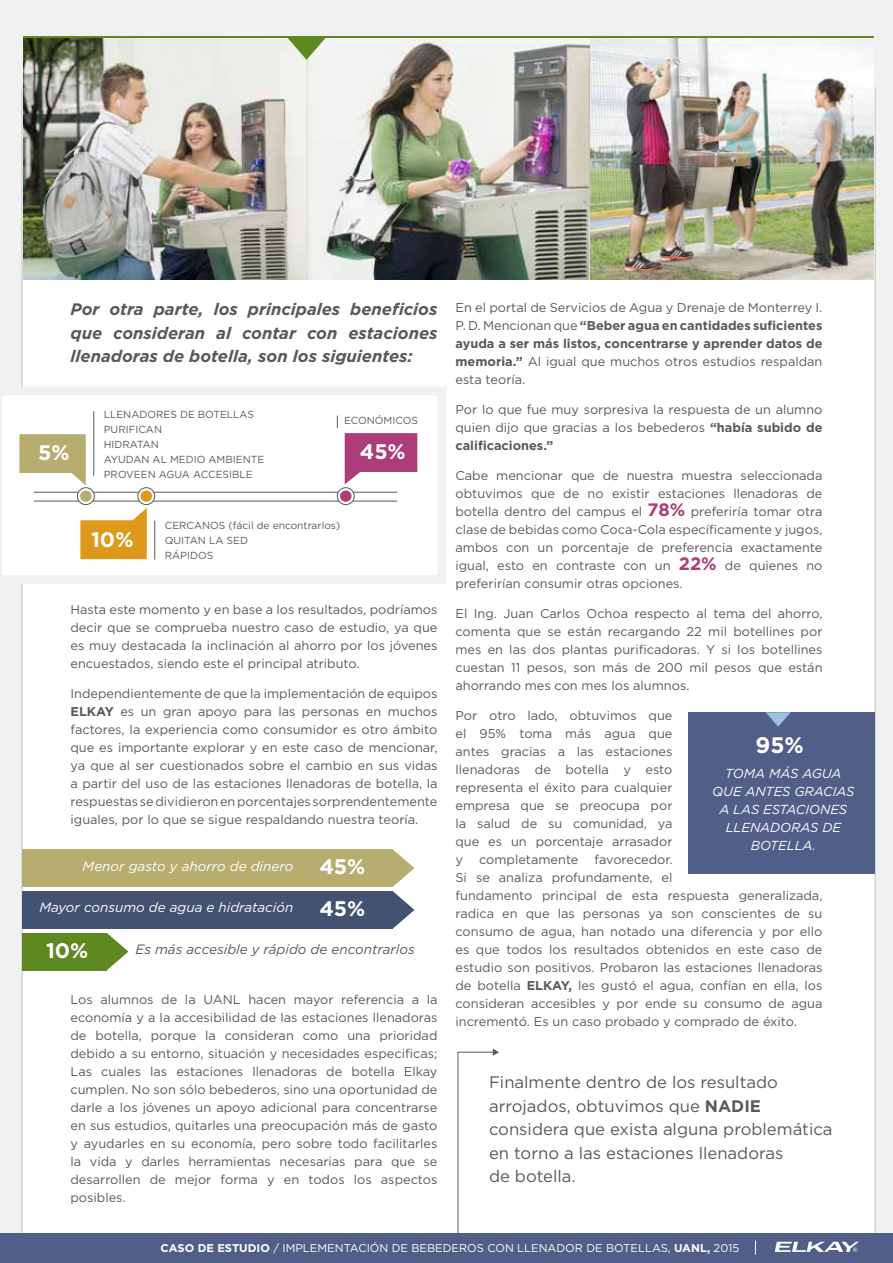
<style>
.page{position:relative;width:893px;height:1263px;background:#f1f1f2}
.page>*{position:absolute;margin:0;border:0;box-sizing:border-box;transform-origin:0 0}
.t1{font:700 22.5px "Gotham";color:#fff}
.t2{font:700 21.15px/41.5px "Gotham";color:#fff}
.t3{font:16.65px/23.5px "Gotham";color:#58595b}
.t4{font:italic 700 16.65px/23.5px "Gotham";color:#58595b;text-align:justify}
.t5{font:italic 13.5px "Gotham";color:#fff}
.t6{font:italic 13.5px "Gotham";color:#58595b}
.t7{font:italic 13.05px/18px "Gotham";color:#fff;text-align:center}
.t8{font:12.75px/18px "Gotham";color:#58595b;text-align:justify}
.t9{font:11.25px "Gotham";color:#fff}
.t10{font:10.2px "Gotham";color:#58595b}
.s1{font-weight:700}
.s2{font-weight:700;font-size:18px;color:#ac3d78}
</style>
<div class="page">
<div style="left:21px;top:20px;width:855px;height:1228px;background:#fff;border:2px solid #d1d3d4"></div>
<div style="left:0;top:1233px;width:893px;height:30px;background:#515f88"></div>
<svg style="left:775px;top:1242px;width:84px;height:10px"></svg>
<svg style="left:755px;top:1240px;width:1px;height:15px"></svg>
<svg style="left:2px;top:386px;width:444px;height:198px"></svg>
<svg style="left:19px;top:434px;width:67px;height:51px"></svg>
<svg style="left:345px;top:433px;width:72px;height:51px"></svg>
<svg style="left:80px;top:508px;width:67px;height:51px"></svg>
<hr style="left:34px;top:492px;width:363px;height:1px;background:#58595b">
<hr style="left:34px;top:501px;width:363px;height:1px;background:#58595b">
<svg style="left:77px;top:488px;width:17px;height:17px"></svg>
<div style="left:77px;top:487px;width:18px;height:18px;border:1px solid #58595b;border-radius:50%"></div>
<svg style="left:138px;top:488px;width:17px;height:17px"></svg>
<div style="left:137px;top:487px;width:18px;height:18px;border:1px solid #58595b;border-radius:50%"></div>
<svg style="left:337px;top:488px;width:17px;height:17px"></svg>
<div style="left:337px;top:487px;width:18px;height:18px;border:1px solid #58595b;border-radius:50%"></div>
<hr style="left:154px;top:521px;width:1px;height:39px;background:#58595b">
<hr style="left:93px;top:411px;width:1px;height:65px;background:#58595b">
<svg style="left:337px;top:416px;width:1px;height:12px"></svg>
<div style="left:80px;top:490px;width:12px;height:12px;background:#b7ad6f;border-radius:50%"></div>
<div style="left:141px;top:490px;width:11px;height:12px;background:#de981a;border-radius:50%"></div>
<div style="left:340px;top:490px;width:12px;height:12px;background:#ac3d78;border-radius:50%"></div>
<div style="left:23px;top:849px;width:370px;height:38px;background:#b7ad6f"></div>
<div style="left:23px;top:891px;width:370px;height:38px;background:#435271"></div>
<div style="left:23px;top:933px;width:84px;height:37px;background:#5e8921"></div>
<svg style="left:107px;top:933px;width:21px;height:37px"></svg>
<div style="left:0;top:0;width:893px;height:86px;background:#f1f1f2"></div>
<img style="left:23px;top:38px;width:851px;height:242px">
<svg style="left:288px;top:38px;width:37px;height:22px"></svg>
<div style="left:688px;top:712px;width:186px;height:162px;background:#515f88"></div>
<svg style="left:766px;top:712px;width:25px;height:15px"></svg>
<svg style="left:457px;top:1048px;width:42px;height:197px"></svg>
<svg style="left:393px;top:849px;width:21px;height:80px"></svg>
<hr style="left:23px;top:36px;width:851px;height:2px;background:#5e8921">
<p class="t8" style="left:455px;top:298px;width:368px">En el portal de Servicios de Agua y Drenaje de Monterrey I.<br>P. D. Mencionan que <span class="s1">“Beber agua en cantidades suficientes ayuda a ser más listos, concentrarse y aprender datos de memoria.”</span> Al igual que muchos otros estudios respaldan esta teoría.</p>
<p class="t8" style="left:455px;top:400px;width:368px">Por lo que fue muy sorpresiva la respuesta de un alumno quien dijo que gracias a los bebederos <span class="s1">“había subido de calificaciones.”</span></p>
<p class="t8" style="left:455px;top:466px;width:368px">Cabe mencionar que de nuestra muestra seleccionada obtuvimos que de no existir estaciones llenadoras de botella dentro del campus el <span class="s2">78%</span> preferiría tomar otra clase de bebidas como Coca-Cola específicamente y jugos, ambos con un porcentaje de preferencia exactamente igual, esto en contraste con un <span class="s2">22%</span> de quienes no preferirían consumir otras opciones.</p>
<p class="t8" style="left:455px;top:604px;width:368px">El Ing. Juan Carlos Ochoa respecto al tema del ahorro, comenta que se están recargando 22 mil botellines por mes en las dos plantas purificadoras. Y si los botellines cuestan 11 pesos, son más de 200 mil pesos que están ahorrando mes con mes los alumnos.</p>
<p class="t8" style="left:455px;top:706px;width:218px">Por otro lado, obtuvimos que el 95% toma más agua que antes gracias a las estaciones llenadoras de botella y esto representa el éxito para cualquier empresa que se preocupa por la salud de su comunidad, ya que es un porcentaje arrasador y</p>
<h3 class="t4" style="left:71px;top:297px;width:368px">Por otra parte, los principales beneficios que consideran al contar con estaciones llenadoras de botella, son los siguientes:</h3>
<p class="t10" style="left:104px;top:408px;width:152px">LLENADORES DE BOTELLAS</p>
<p class="t10" style="left:344px;top:414px;width:76px">ECONÓMICOS</p>
<p class="t10" style="left:104px;top:423px;width:60px">PURIFICAN</p>
<p class="t10" style="left:104px;top:453px;width:162px">AYUDAN AL MEDIO AMBIENTE</p>
<p class="t10" style="left:104px;top:438px;width:57px">HIDRATAN</p>
<p class="t10" style="left:104px;top:467px;width:150px">PROVEEN AGUA ACCESIBLE</p>
<h2 class="t2" style="left:38px;top:432px;width:33px">5%</h2>
<h2 class="t2" style="left:360px;top:431px;width:47px">45%</h2>
<p class="t10" style="left:165px;top:519px;width:177px">CERCANOS (fácil de encontrarlos)</p>
<h2 class="t2" style="left:91px;top:518px;width:44px">10%</h2>
<p class="t10" style="left:165px;top:533px;width:85px">QUITAN LA SED</p>
<p class="t10" style="left:165px;top:548px;width:50px">RÁPIDOS</p>
<p class="t8" style="left:71px;top:600px;width:368px">Hasta este momento y en base a los resultados, podríamos decir que se comprueba nuestro caso de estudio, ya que es muy destacada la inclinación al ahorro por los jóvenes encuestados, siendo este el principal atributo.</p>
<p class="t8" style="left:71px;top:684px;width:368px">Independientemente de que la implementación de equipos <span class="s1">ELKAY</span> es un gran apoyo para las personas en muchos factores, la experiencia como consumidor es otro ámbito que es importante explorar y en este caso de mencionar, ya que al ser cuestionados sobre el cambio en sus vidas a partir del uso de las estaciones llenadoras de botella, la respuestas se dividieron en porcentajes sorprendentemente iguales, por lo que se sigue respaldando nuestra teoría.</p>
<h1 class="t1" style="left:756px;top:730px;width:50px">95%</h1>
<p class="t7" style="left:712px;top:764px;width:144px">TOMA MÁS AGUA<br>QUE ANTES GRACIAS<br>A LAS ESTACIONES<br>LLENADORAS DE<br>BOTELLA.</p>
<p class="t8" style="left:455px;top:850px;width:368px;text-align:left;text-indent:139px">favorecedor.<br>Si se analiza profundamente, el<br>fundamento principal de esta respuesta generalizada, radica en que las personas ya son conscientes de su consumo de agua, han notado una diferencia y por ello es que todos los resultados obtenidos en este caso de estudio son positivos. Probaron las estaciones llenadoras de botella <span class="s1">ELKAY,</span> les gustó el agua, confían en ella, los consideran accesibles y por ende su consumo de agua incrementó. Es un caso probado y comprado de éxito.</p>
<p class="t8" style="left:479px;top:850px;width:101px">completamente</p>
<h2 class="t2" style="left:319px;top:846px;width:47px">45%<br>45%</h2>
<p class="t5" style="left:83px;top:858px;width:212px">Menor gasto y ahorro de dinero</p>
<p class="t5" style="left:39px;top:899px;width:255px">Mayor consumo de agua e hidratación</p>
<p class="t6" style="left:136px;top:940px;width:281px">Es más accesible y rápido de encontrarlos</p>
<h2 class="t2" style="left:46px;top:930px;width:44px">10%</h2>
<p class="t8" style="left:71px;top:990px;width:368px">Los alumnos de la UANL hacen mayor referencia a la economía y a la accesibilidad de las estaciones llenadoras de botella, porque la consideran como una prioridad debido a su entorno, situación y necesidades especificas; Las cuales las estaciones llenadoras de botella Elkay cumplen. No son sólo bebederos, sino una oportunidad de darle a los jóvenes un apoyo adicional para concentrarse en sus estudios, quitarles una preocupación más de gasto y ayudarles en su economía, pero sobre todo facilitarles la vida y darles herramientas necesarias para que se desarrollen de mejor forma y en todos los aspectos posibles.</p>
<p class="t9" style="left:161px;top:1240px;width:580px"><span class="s1">CASO DE ESTUDIO</span> / IMPLEMENTACIÓN DE BEBEDEROS CON LLENADOR DE BOTELLAS, <span class="s1">UANL,</span> 2015</p>
<h3 class="t3" style="left:489px;top:1070px;width:345px">Finalmente dentro de los resultado arrojados, obtuvimos que <span class="s1">NADIE </span>considera que exista alguna problemática en torno a las estaciones llenadoras<br>de botella.</h3>
</div>
